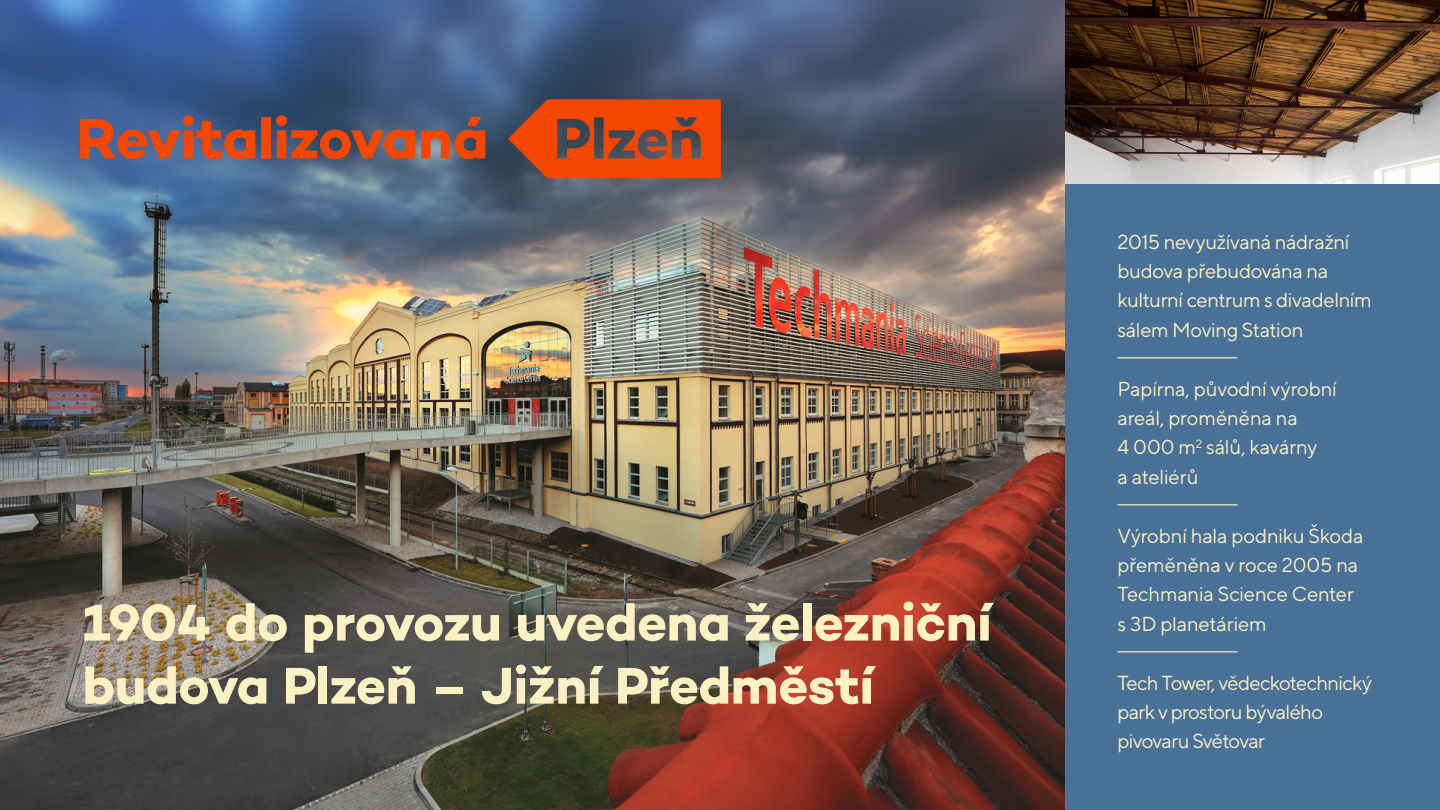
<style>
.page{position:relative;width:1440px;height:810px;background:#fff}
.page>*{position:absolute;margin:0;border:0;box-sizing:border-box;transform-origin:0 0}
.t1{font:700 57.97px "Campton";letter-spacing:-.02em;color:#f34600}
.t2{font:700 52.57px/63.1px "Campton";letter-spacing:-.01em;color:#fcf1c3}
.t3{font:20.25px/29.2px "TT Norms";letter-spacing:-.02em;color:#fcf1c3}
.t4{font:20.25px/29.2px "TT Norms";letter-spacing:-.04em;color:#fcf1c3}
</style>
<div class="page">
<img style="left:0;top:0;width:1065px;height:810px">
<img style="left:1065px;top:0;width:375px;height:184px">
<div style="left:1065px;top:184px;width:375px;height:626px;background:#497097"></div>
<hr style="left:1118px;top:357px;width:120px;height:1px;background:#fcf1c3">
<hr style="left:1118px;top:504px;width:120px;height:1px;background:#fcf1c3">
<hr style="left:1118px;top:651px;width:120px;height:1px;background:#fcf1c3">
<svg style="left:508px;top:99px;width:213px;height:79px;background:#c14719"></svg>
<h1 class="t1" style="left:76px;top:102px;width:414px">Revitalizovaná</h1>
<h2 class="t2" style="left:82px;top:590px;width:911px">1904 do provozu uvedena železniční budova Plzeň – Jižní Předměstí</h2>
<p class="t3" style="left:1118px;top:227px;width:256px">2015 nevyužívaná nádražní budova přebudována na kulturní centrum s divadelním sálem Moving Station</p>
<p class="t3" style="left:1118px;top:374px;width:221px">Papírna, původní výrobní areál, proměněna na<br>4 000 m<sup>2</sup> sálů, kavárny<br>a ateliérů</p>
<p class="t3" style="left:1118px;top:521px;width:248px">Výrobní hala podniku Škoda přeměněna v roce 2005 na<br>Techmania Science Center s 3D planetáriem</p>
<p class="t4" style="left:1118px;top:668px;width:256px">Tech Tower, vědeckotechnický park v prostoru bývalého pivovaru Světovar</p>
</div>
